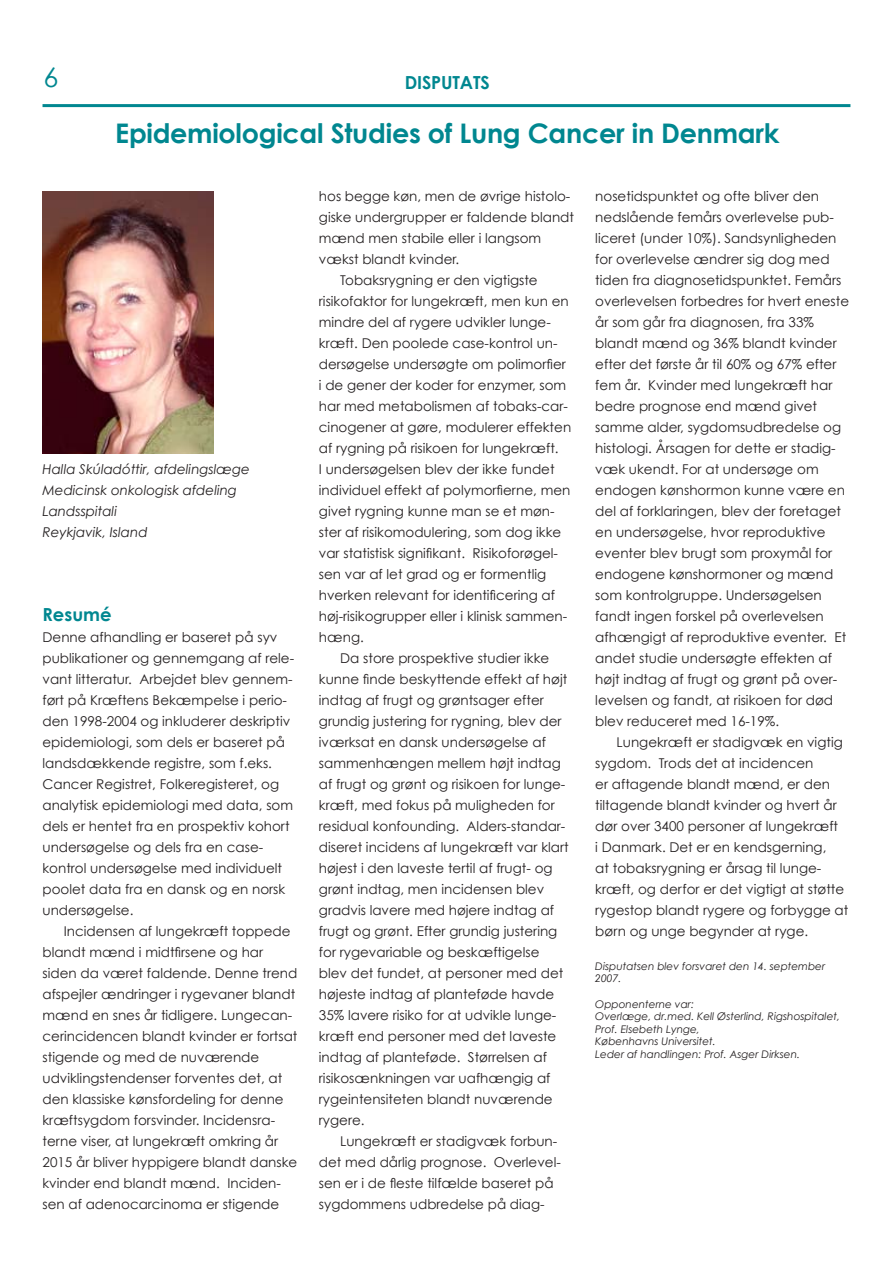
<style>
.page{position:relative;width:893px;height:1263px;background:#fff}
.page>*{position:absolute;margin:0;border:0;box-sizing:border-box;transform-origin:0 0}
.t1{font:700 27px "Century Gothic";letter-spacing:-.01em;color:#008790}
.t2{font:700 18px "Century Gothic";letter-spacing:-.01em;color:#008790}
.t3{font:13.5px/21px "Century Gothic";color:#231f20}
.t4{font:italic 13.5px/21px "Century Gothic";color:#231f20}
.t5{font:italic 10.5px/12.6px "Century Gothic";color:#231f20}
</style>
<div class="page">
<img style="left:43px;top:192px;width:170px;height:261px">
<hr style="left:43px;top:104px;width:807px;height:3px;background:#008790">
<h2 class="t2" style="left:405px;top:71px;width:86px">DISPUTATS</h2>
<h1 class="t1" style="left:115px;top:116px;width:666px">Epidemiological Studies of Lung Cancer in Denmark</h1>
<p class="t4" style="left:43px;top:458px;width:209px">Halla Skúladóttir, afdelingslæge<br>Medicinsk onkologisk afdeling<br>Landsspitali<br>Reykjavik, Island</p>
<h2 class="t2" style="left:43px;top:603px;width:71px">Resumé</h2>
<p class="t3" style="left:43px;top:626px;width:253px">Denne afhandling er baseret på syv publikationer og gennemgang af rele&shy;vant litteratur. Arbejdet blev gennem&shy;ført på Kræftens Bekæmpelse i perio&shy;den 1998-2004 og inkluderer deskriptiv epidemiologi, som dels er baseret på landsdækkende registre, som f.eks.<br>Cancer Registret, Folkeregisteret, og analytisk epidemiologi med data, som dels er hentet fra en prospektiv kohort undersøgelse og dels fra en case&shy;kontrol undersøgelse med individuelt poolet data fra en dansk og en norsk undersøgelse.</p>
<p class="t3" style="left:43px;top:920px;width:256px;text-indent:21px">Incidensen af lungekræft toppede blandt mænd i midtfirsene og har siden da været faldende. Denne trend afspejler ændringer i rygevaner blandt mænd en snes år tidligere. Lungecan&shy;cerincidencen blandt kvinder er fortsat stigende og med de nuværende udviklingstendenser forventes det, at den klassiske kønsfordeling for denne kræftsygdom forsvinder. Incidensra&shy;terne viser, at lungekræft omkring år 2015 år bliver hyppigere blandt danske kvinder end blandt mænd. Inciden&shy;sen af adenocarcinoma er stigende</p>
<p class="t3" style="left:319px;top:185px;width:253px">hos begge køn, men de øvrige histolo-</p>
<p class="t3" style="left:319px;top:206px;width:257px">giske undergrupper er faldende blandt</p>
<p class="t3" style="left:319px;top:227px;width:224px">mænd men stabile eller i langsom</p>
<p class="t3" style="left:319px;top:248px;width:142px">vækst blandt kvinder.</p>
<p class="t3" style="left:340px;top:269px;width:199px">Tobaksrygning er den vigtigste</p>
<p class="t3" style="left:319px;top:290px;width:251px">risikofaktor for lungekræft, men kun en</p>
<p class="t3" style="left:319px;top:311px;width:233px">mindre del af rygere udvikler lunge-</p>
<p class="t3" style="left:319px;top:332px;width:240px">kræft. Den poolede case-kontrol un-</p>
<p class="t3" style="left:319px;top:353px;width:248px">dersøgelse undersøgte om polimorfier</p>
<p class="t3" style="left:319px;top:374px;width:249px">i de gener der koder for enzymer, som</p>
<p class="t3" style="left:319px;top:395px;width:251px">har med metabolismen af tobaks-car-</p>
<p class="t3" style="left:319px;top:416px;width:254px">cinogener at gøre, modulerer effekten</p>
<p class="t3" style="left:319px;top:437px;width:241px">af rygning på risikoen for lungekræft.</p>
<p class="t3" style="left:319px;top:458px;width:237px">I undersøgelsen blev der ikke fundet</p>
<p class="t3" style="left:319px;top:479px;width:253px">individuel effekt af polymorfierne, men</p>
<p class="t3" style="left:319px;top:500px;width:237px">givet rygning kunne man se et møn-</p>
<p class="t3" style="left:319px;top:521px;width:244px">ster af risikomodulering, som dog ikke</p>
<p class="t3" style="left:319px;top:542px;width:241px">var statistisk signifikant. Risikoforøgel-</p>
<p class="t3" style="left:319px;top:563px;width:229px">sen var af let grad og er formentlig</p>
<p class="t3" style="left:319px;top:584px;width:238px">hverken relevant for identificering af</p>
<p class="t3" style="left:319px;top:605px;width:250px">høj-risikogrupper eller i klinisk sammen-</p>
<p class="t3" style="left:319px;top:626px;width:46px">hæng.</p>
<p class="t3" style="left:340px;top:647px;width:211px">Da store prospektive studier ikke</p>
<p class="t3" style="left:319px;top:668px;width:250px">kunne finde beskyttende effekt af højt</p>
<p class="t3" style="left:319px;top:689px;width:226px">indtag af frugt og grøntsager efter</p>
<p class="t3" style="left:319px;top:710px;width:244px">grundig justering for rygning, blev der</p>
<p class="t3" style="left:319px;top:731px;width:228px">iværksat en dansk undersøgelse af</p>
<p class="t3" style="left:319px;top:752px;width:243px">sammenhængen mellem højt indtag</p>
<p class="t3" style="left:319px;top:773px;width:248px">af frugt og grønt og risikoen for lunge-</p>
<p class="t3" style="left:319px;top:794px;width:237px">kræft, med fokus på muligheden for</p>
<p class="t3" style="left:319px;top:815px;width:248px">residual konfounding. Alders-standar-</p>
<p class="t3" style="left:319px;top:836px;width:251px">diseret incidens af lungekræft var klart</p>
<p class="t3" style="left:319px;top:857px;width:235px">højest i den laveste tertil af frugt- og</p>
<p class="t3" style="left:319px;top:878px;width:227px">grønt indtag, men incidensen blev</p>
<p class="t3" style="left:319px;top:899px;width:237px">gradvis lavere med højere indtag af</p>
<p class="t3" style="left:319px;top:920px;width:240px">frugt og grønt. Efter grundig justering</p>
<p class="t3" style="left:319px;top:941px;width:222px">for rygevariable og beskæftigelse</p>
<p class="t3" style="left:319px;top:962px;width:246px">blev det fundet, at personer med det</p>
<p class="t3" style="left:319px;top:983px;width:237px">højeste indtag af planteføde havde</p>
<p class="t3" style="left:319px;top:1004px;width:239px">35% lavere risiko for at udvikle lunge-</p>
<p class="t3" style="left:319px;top:1025px;width:239px">kræft end personer med det laveste</p>
<p class="t3" style="left:319px;top:1046px;width:230px">indtag af planteføde. Størrelsen af</p>
<p class="t3" style="left:319px;top:1067px;width:233px">risikosænkningen var uafhængig af</p>
<p class="t3" style="left:319px;top:1088px;width:235px">rygeintensiteten blandt nuværende</p>
<p class="t3" style="left:319px;top:1109px;width:47px">rygere.</p>
<p class="t3" style="left:340px;top:1130px;width:219px">Lungekræft er stadigvæk forbun-</p>
<p class="t3" style="left:319px;top:1151px;width:243px">det med dårlig prognose. Overlevel-</p>
<p class="t3" style="left:319px;top:1172px;width:236px">sen er i de fleste tilfælde baseret på</p>
<p class="t3" style="left:319px;top:1193px;width:227px">sygdommens udbredelse på diag-</p>
<p class="t3" style="left:595px;top:185px;width:255px">nosetidspunktet og ofte bliver den nedslående femårs overlevelse pub&shy;liceret (under 10%). Sandsynligheden for overlevelse ændrer sig dog med tiden fra diagnosetidspunktet. Femårs overlevelsen forbedres for hvert eneste år som går fra diagnosen, fra 33% blandt mænd og 36% blandt kvinder efter det første år til 60% og 67% efter fem år. Kvinder med lungekræft har bedre prognose end mænd givet samme alder, sygdomsudbredelse og histologi. Årsagen for dette er stadig&shy;væk ukendt. For at undersøge om endogen kønshormon kunne være en del af forklaringen, blev der foretaget en undersøgelse, hvor reproduktive eventer blev brugt som proxymål for endogene kønshormoner og mænd som kontrolgruppe. Undersøgelsen fandt ingen forskel på overlevelsen afhængigt af reproduktive eventer. Et andet studie undersøgte effekten af højt indtag af frugt og grønt på over&shy;levelsen og fandt, at risikoen for død blev reduceret med 16-19%.</p>
<p class="t3" style="left:595px;top:731px;width:255px;text-indent:21px">Lungekræft er stadigvæk en vigtig sygdom. Trods det at incidencen<br>er aftagende blandt mænd, er den tiltagende blandt kvinder og hvert år dør over 3400 personer af lungekræft<br>i Danmark. Det er en kendsgerning,<br>at tobaksrygning er årsag til lunge&shy;kræft, og derfor er det vigtigt at støtte rygestop blandt rygere og forbygge at børn og unge begynder at ryge.</p>
<p class="t5" style="left:595px;top:959px;width:231px">Disputatsen blev forsvaret den 14. september<br>2007.</p>
<p class="t5" style="left:595px;top:997px;width:246px">Opponenterne var:<br>Overlæge, dr.med. Kell Østerlind, Rigshospitalet,<br>Prof. Elsebeth Lynge,<br>Københavns Universitet.<br>Leder af handlingen: Prof. Asger Dirksen.</p>
</div>
